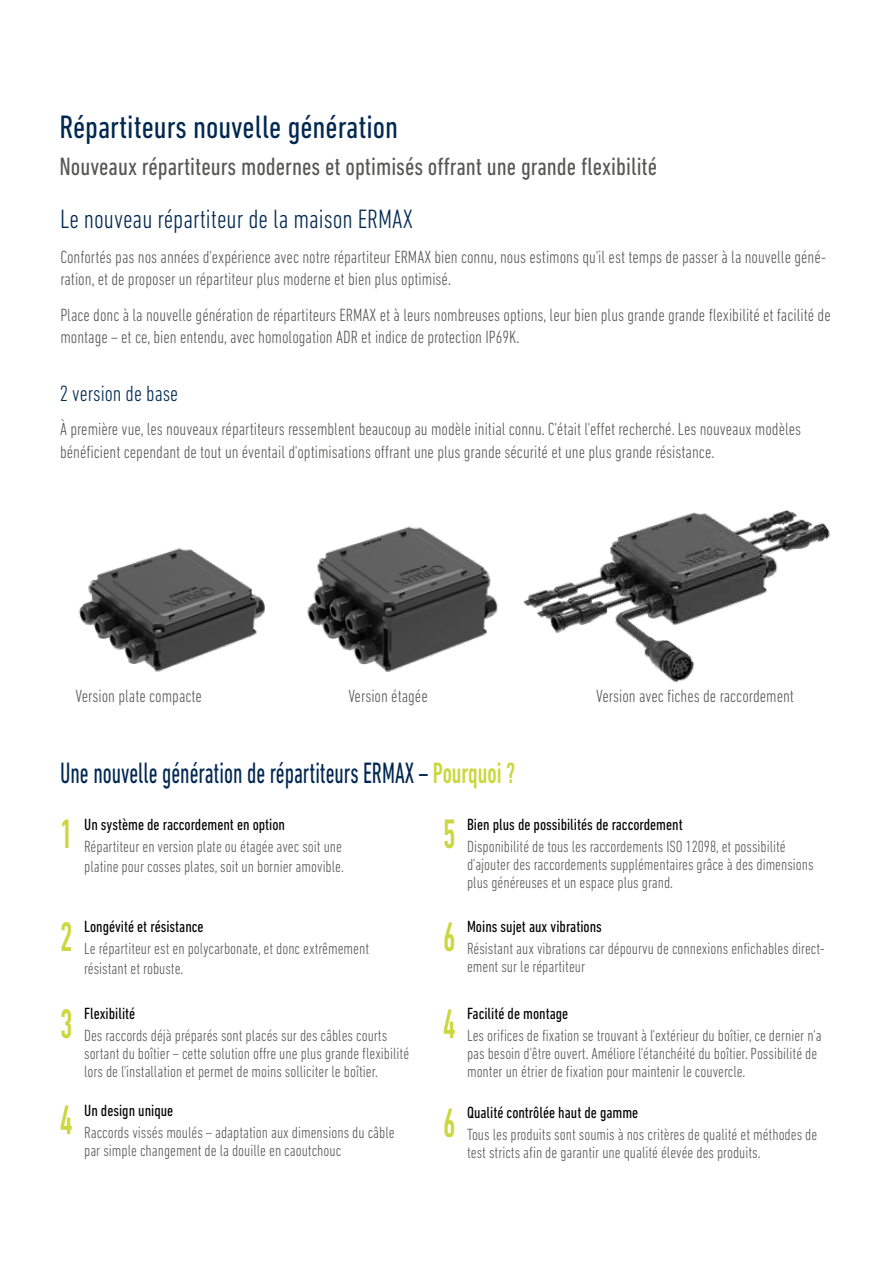
<style>
.page{position:relative;width:893px;height:1263px;background:#fff}
.page>*{position:absolute;margin:0;border:0;box-sizing:border-box;transform-origin:0 0}
.t1{font:500 condensed 41.85px/87px "DIN Next LT Pro";color:#ccd73f;scale:.75 1}
.t2{font:condensed 33px "DIN Next LT Pro";color:#002851}
.t3{font:condensed 30px "DIN Next LT Pro";color:#002851;scale:.8 1}
.t4{font:300 condensed 27px "DIN Next LT Pro";color:#002851}
.t5{font:condensed 25.5px "DIN Next LT Pro";color:#575756}
.t6{font:300 condensed 22.5px "DIN Next LT Pro";color:#002851}
.t7{font:300 condensed 18px/22.5px "DIN Next LT Pro";color:#575756}
.t8{font:300 condensed 16.5px/18px "DIN Next LT Pro";color:#575756}
.t9{font:condensed 16.5px "DIN Next LT Pro";color:#000}
.s1{font-weight:500;color:#ccd73f}
</style>
<div class="page">
<img style="left:78px;top:548px;width:187px;height:124px">
<img style="left:307px;top:526px;width:191px;height:146px">
<img style="left:523px;top:510px;width:307px;height:173px">
<h2 class="t2" style="left:60px;top:108px;width:340px">Répartiteurs nouvelle génération</h2>
<h3 class="t5" style="left:60px;top:152px;width:599px">Nouveaux répartiteurs modernes et optimisés offrant une grande flexibilité</h3>
<h3 class="t4" style="left:60px;top:204px;width:354px">Le nouveau répartiteur de la maison ERMAX</h3>
<p class="t7" style="left:60px;top:245px;width:767px">Confortés pas nos années d'expérience avec notre répartiteur ERMAX bien connu, nous estimons qu'il est temps de passer à la nouvelle géné&shy;ration, et de proposer un répartiteur plus moderne et bien plus optimisé.</p>
<p class="t7" style="left:60px;top:303px;width:772px">Place donc à la nouvelle génération de répartiteurs ERMAX et à leurs nombreuses options, leur bien plus grande grande flexibilité et facilité de montage – et ce, bien entendu, avec homologation ADR et indice de protection IP69K.</p>
<h3 class="t6" style="left:60px;top:381px;width:120px">2 version de base</h3>
<p class="t7" style="left:60px;top:417px;width:743px">À première vue, les nouveaux répartiteurs ressemblent beaucoup au modèle initial connu. C'était l'effet recherché. Les nouveaux modèles bénéficient cependant de tout un éventail d'optimisations offrant une plus grande sécurité et une plus grande résistance.</p>
<p class="t7" style="left:76px;top:685px;width:128px">Version plate compacte</p>
<p class="t7" style="left:348px;top:685px;width:81px">Version étagée</p>
<p class="t7" style="left:596px;top:685px;width:199px">Version avec fiches de raccordement</p>
<h3 class="t3" style="left:60px;top:756px;width:571px">Une nouvelle génération de répartiteurs ERMAX – <span class="s1">Pourquoi ?</span></h3>
<p class="t9" style="left:84px;top:815px;width:202px">Un système de raccordement en option</p>
<p class="t8" style="left:84px;top:837px;width:261px;line-height:19.5px">Répartiteur en version plate ou étagée avec soit une platine pour cosses plates, soit un bornier amovible.</p>
<h1 class="t1" style="left:60px;top:791px;width:18px">1</h1>
<h1 class="t1" style="left:443px;top:791px;width:18px">5</h1>
<h1 class="t1" style="left:60px;top:893px;width:18px">2<br>3</h1>
<p class="t9" style="left:84px;top:917px;width:121px">Longévité et résistance</p>
<p class="t8" style="left:84px;top:939px;width:286px;line-height:19.5px">Le répartiteur est en polycarbonate, et donc extrêmement résistant et robuste.</p>
<p class="t9" style="left:84px;top:1004px;width:53px">Flexibilité</p>
<p class="t8" style="left:84px;top:1027px;width:327px">Des raccords déjà préparés sont placés sur des câbles courts sortant du boîtier – cette solution offre une plus grande flexibilité lors de l'installation et permet de moins solliciter le boîtier.</p>
<h1 class="t1" style="left:443px;top:893px;width:18px">6</h1>
<h1 class="t1" style="left:443px;top:980px;width:18px">4</h1>
<p class="t9" style="left:467px;top:815px;width:217px">Bien plus de possibilités de raccordement</p>
<p class="t8" style="left:467px;top:837px;width:348px">Disponibilité de tous les raccordements ISO 12098, et possibilité d'ajouter des raccordements supplémentaires grâce à des dimensions plus généreuses et un espace plus grand.</p>
<p class="t9" style="left:467px;top:917px;width:136px">Moins sujet aux vibrations</p>
<p class="t8" style="left:467px;top:939px;width:359px">Résistant aux vibrations car dépourvu de connexions enfichables direct&shy;ement sur le répartiteur</p>
<p class="t9" style="left:467px;top:1004px;width:103px">Facilité de montage</p>
<p class="t8" style="left:467px;top:1026px;width:356px">Les orifices de fixation se trouvant à l'extérieur du boîtier, ce dernier n'a pas besoin d'être ouvert. Améliore l'étanchéité du boîtier. Possibilité de monter un étrier de fixation pour maintenir le couvercle.</p>
<h1 class="t1" style="left:60px;top:1076px;width:18px">4</h1>
<p class="t9" style="left:84px;top:1101px;width:91px">Un design unique</p>
<p class="t8" style="left:84px;top:1123px;width:312px">Raccords vissés moulés – adaptation aux dimensions du câble par simple changement de la douille en caoutchouc</p>
<h1 class="t1" style="left:443px;top:1079px;width:18px">6</h1>
<p class="t9" style="left:467px;top:1103px;width:173px">Qualité contrôlée haut de gamme</p>
<p class="t8" style="left:467px;top:1125px;width:352px">Tous les produits sont soumis à nos critères de qualité et méthodes de test stricts afin de garantir une qualité élevée des produits.</p>
</div>
